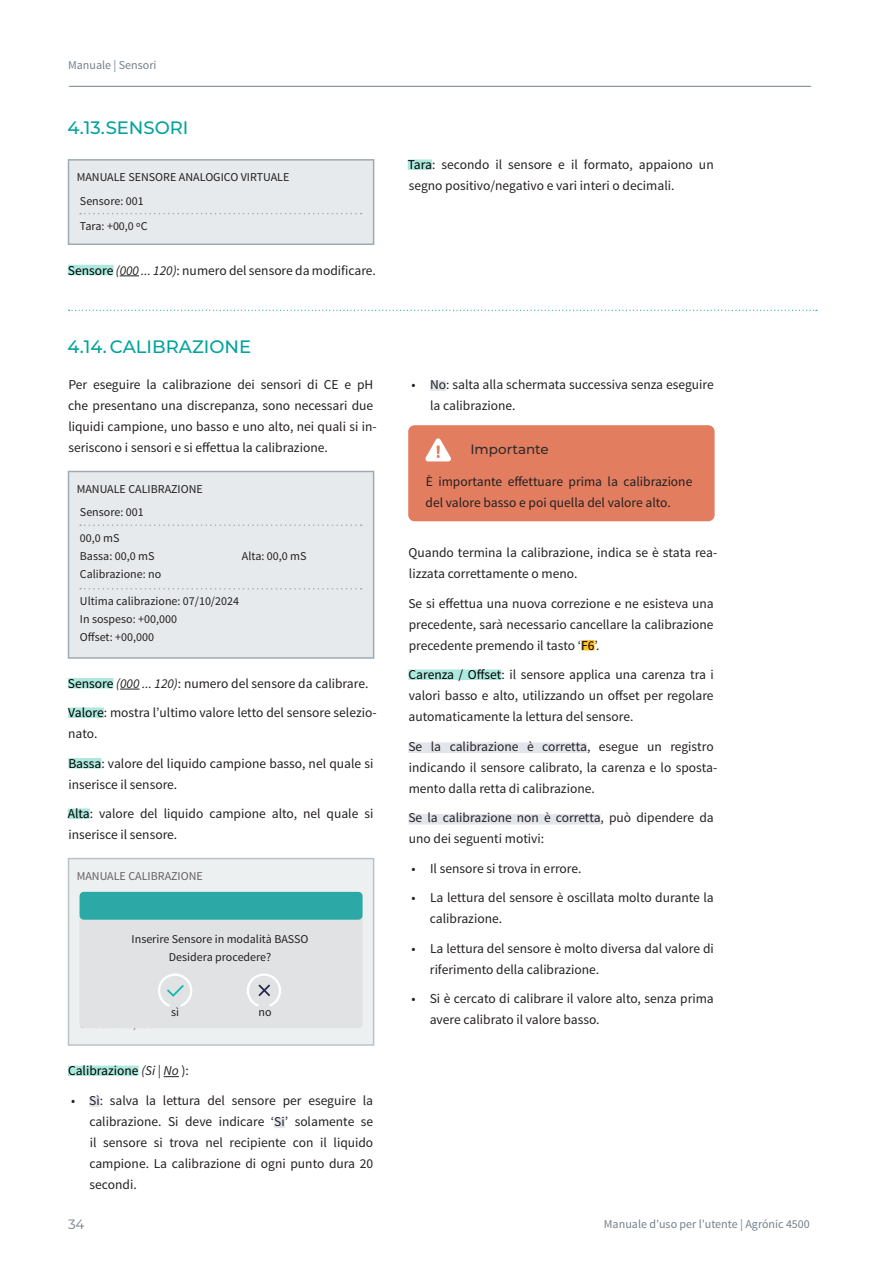
<style>
.page{position:relative;width:893px;height:1263px;background:#fff}
.page>*{position:absolute;margin:0;border:0;box-sizing:border-box;transform-origin:0 0}
.t1{font:500 18px "Montserrat";color:#00a39d}
.t2{font:13.5px/21px "Source Sans Pro";color:#231f20}
.t3{font:13.5px "Source Sans Pro";color:#000}
.t4{font:500 13.5px "Montserrat";color:#2f2c2c}
.t5{font:13.5px "Montserrat";color:#727f8a}
.t6{font:12px/24.5px "Source Sans Pro";color:#231f20}
.t7{font:12px "Source Sans Pro";color:#727f8a}
.s1{color:#000}
.s2{font-style:italic}
.s3{font-style:italic;color:#231f20}
.s4{color:#231f20}
</style>
<div class="page">
<hr style="left:69px;top:86px;width:742px;height:1px;background:#727f8a">
<div style="left:68px;top:265px;width:45px;height:10px;background:#ade9de"></div>
<svg style="left:120px;top:275px;width:19px;height:1px"></svg>
<div style="left:68px;top:159px;width:306px;height:86px;background:#e6eaec;border:2px solid #9faab2"></div>
<svg style="left:80px;top:213px;width:282px;height:1px"></svg>
<div style="left:68px;top:678px;width:45px;height:10px;background:#ade9de"></div>
<svg style="left:120px;top:689px;width:20px;height:1px"></svg>
<div style="left:68px;top:707px;width:36px;height:11px;background:#ade9de"></div>
<div style="left:68px;top:758px;width:33px;height:10px;background:#ade9de"></div>
<div style="left:68px;top:808px;width:22px;height:11px;background:#ade9de"></div>
<div style="left:68px;top:1065px;width:71px;height:11px;background:#ade9de"></div>
<svg style="left:164px;top:1076px;width:15px;height:1px"></svg>
<div style="left:89px;top:1096px;width:11px;height:11px;background:#e3e5ed"></div>
<div style="left:274px;top:1117px;width:11px;height:11px;background:#e3e5ed"></div>
<div style="left:68px;top:471px;width:306px;height:188px;background:#e6eaec;border:2px solid #9faab2"></div>
<svg style="left:80px;top:524px;width:282px;height:2px"></svg>
<svg style="left:80px;top:588px;width:282px;height:1px"></svg>
<div style="left:68px;top:858px;width:306px;height:188px;background:#edf0f1;border:2px solid #9faab2"></div>
<div style="left:80px;top:892px;width:283px;height:136px;background:#e0e2e4;border-radius:4px"></div>
<div style="left:80px;top:892px;width:283px;height:28px;background:#2ca8a6;border-radius:4px"></div>
<svg style="left:158px;top:973px;width:123px;height:34px"></svg>
<svg style="left:69px;top:310px;width:748px;height:1px"></svg>
<div style="left:430px;top:380px;width:16px;height:11px;background:#e3e5ed"></div>
<div style="left:581px;top:640px;width:14px;height:10px;background:#ffc22c"></div>
<div style="left:408px;top:669px;width:93px;height:11px;background:#ade9de"></div>
<div style="left:408px;top:742px;width:179px;height:11px;background:#e3e5ed"></div>
<div style="left:408px;top:814px;width:193px;height:10px;background:#e3e5ed"></div>
<div style="left:408px;top:425px;width:307px;height:96px;background:#e27d60;border-radius:6px"></div>
<svg style="left:425px;top:438px;width:26px;height:23px"></svg>
<div style="left:408px;top:159px;width:24px;height:11px;background:#ade9de"></div>
<p class="t7" style="left:68px;top:57px;width:90px">Manuale | Sensori</p>
<h1 class="t1" style="left:67px;top:115px;width:123px">4.13.SENSORI</h1>
<p class="t6" style="left:77px;top:165px;width:214px">MANUALE SENSORE ANALOGICO VIRTUALE<br>Sensore: 001<br>Tara: +00,0 ºC</p>
<p class="t2" style="left:68px;top:260px;width:310px"><span class="s1">Sensore</span> <span class="s2">(000 ... 120)</span>: numero del sensore da modificare.</p>
<h1 class="t1" style="left:67px;top:334px;width:185px">4.14. CALIBRAZIONE</h1>
<p class="t2" style="left:68px;top:374px;width:310px">Per eseguire la calibrazione dei sensori di CE e pH che presentano una discrepanza, sono necessari due liquidi campione, uno basso e uno alto, nei quali si in&shy;seriscono i sensori e si effettua la calibrazione.</p>
<p class="t6" style="left:77px;top:476px;width:128px">MANUALE CALIBRAZIONE<br>Sensore: 001<br>00,0 mS</p>
<p class="t6" style="left:80px;top:543px;width:76px">Bassa: 00,0 mS</p>
<p class="t6" style="left:242px;top:543px;width:66px">Alta: 00,0 mS</p>
<p class="t6" style="left:80px;top:561px;width:83px">Calibrazione: no</p>
<p class="t6" style="left:80px;top:592px;width:161px;line-height:18px">Ultima calibrazione: 07/10/2024<br>In sospeso: +00,000<br>Offset: +00,000</p>
<p class="t2" style="left:68px;top:669px;width:310px;line-height:29.5px"><span class="s1">Sensore</span> <span class="s2">(000 ... 120)</span>: numero del sensore da calibrare.<br><span class="s1">Valore</span>: mostra l’ultimo valore letto del sensore selezio-</p>
<p class="t2" style="left:68px;top:719px;width:307px;line-height:29.5px">nato.<br><span class="s1">Bassa</span>: valore del liquido campione basso, nel quale si</p>
<p class="t2" style="left:68px;top:770px;width:307px;line-height:29.5px">inserisce il sensore.<br><span class="s1">Alta</span>: valore del liquido campione alto, nel quale si</p>
<p class="t2" style="left:68px;top:824px;width:110px">inserisce il sensore.</p>
<p class="t6" style="left:77px;top:864px;width:128px">MANUALE CALIBRAZIONE</p>
<p class="t6" style="left:132px;top:930px;width:178px;line-height:18px;text-align:center">Inserire Sensore in modalità BASSO<br>Desidera procedere?</p>
<p class="t6" style="left:242px;top:931px;width:66px">Alta: 00,0 mS</p>
<p class="t6" style="left:171px;top:999px;width:9px">sì</p>
<p class="t6" style="left:258px;top:999px;width:15px">no</p>
<p class="t3" style="left:68px;top:1062px;width:122px">Calibrazione <span class="s3">(Si | No</span> <span class="s4">):</span></p>
<p class="t2" style="left:89px;top:1090px;width:285px;text-align:justify;text-indent:-18px">• Sì: salva la lettura del sensore per eseguire la calibrazione. Si deve indicare ‘Si’ solamente se il sensore si trova nel recipiente con il liquido campione. La calibrazione di ogni punto dura 20 secondi.</p>
<p class="t2" style="left:408px;top:154px;width:307px"><span class="s1">Tara</span>: secondo il sensore e il formato, appaiono un segno positivo/negativo e vari interi o decimali.</p>
<p class="t2" style="left:430px;top:374px;width:285px;text-indent:-19px">• No: salta alla schermata successiva senza eseguire la calibrazione.</p>
<p class="t4" style="left:470px;top:440px;width:80px">Importante</p>
<p class="t2" style="left:426px;top:472px;width:268px">È importante effettuare prima la calibrazione del valore basso e poi quella del valore alto.</p>
<p class="t2" style="left:408px;top:542px;width:310px">Quando termina la calibrazione, indica se è stata rea&shy;lizzata correttamente o meno.</p>
<p class="t2" style="left:408px;top:593px;width:307px;text-align:justify">Se si effettua una nuova correzione e ne esisteva una precedente, sarà necessario cancellare la calibrazione precedente premendo il tasto ‘<span class="s1">F6</span>’.</p>
<p class="t2" style="left:408px;top:664px;width:307px;text-align:justify"><span class="s1">Carenza / Offset</span>: il sensore applica una carenza tra i valori basso e alto, utilizzando un offset per regolare automaticamente la lettura del sensore.</p>
<p class="t2" style="left:408px;top:736px;width:310px">Se la calibrazione è corretta, esegue un registro indicando il sensore calibrato, la carenza e lo sposta&shy;mento dalla retta di calibrazione.</p>
<p class="t2" style="left:408px;top:807px;width:307px">Se la calibrazione non è corretta, può dipendere da uno dei seguenti motivi:</p>
<p class="t2" style="left:412px;top:858px;width:171px">• Il sensore si trova in errore.</p>
<p class="t2" style="left:430px;top:887px;width:285px;text-indent:-18px">• La lettura del sensore è oscillata molto durante la calibrazione.</p>
<p class="t2" style="left:430px;top:938px;width:285px;text-indent:-18px">• La lettura del sensore è molto diversa dal valore di riferimento della calibrazione.</p>
<p class="t2" style="left:430px;top:988px;width:286px;text-indent:-18px">• Si è cercato di calibrare il valore alto, senza prima avere calibrato il valore basso.</p>
<p class="t5" style="left:68px;top:1215px;width:18px">34</p>
<p class="t7" style="left:604px;top:1217px;width:207px">Manuale d’uso per l’utente | Agrónic 4500</p>
</div>
